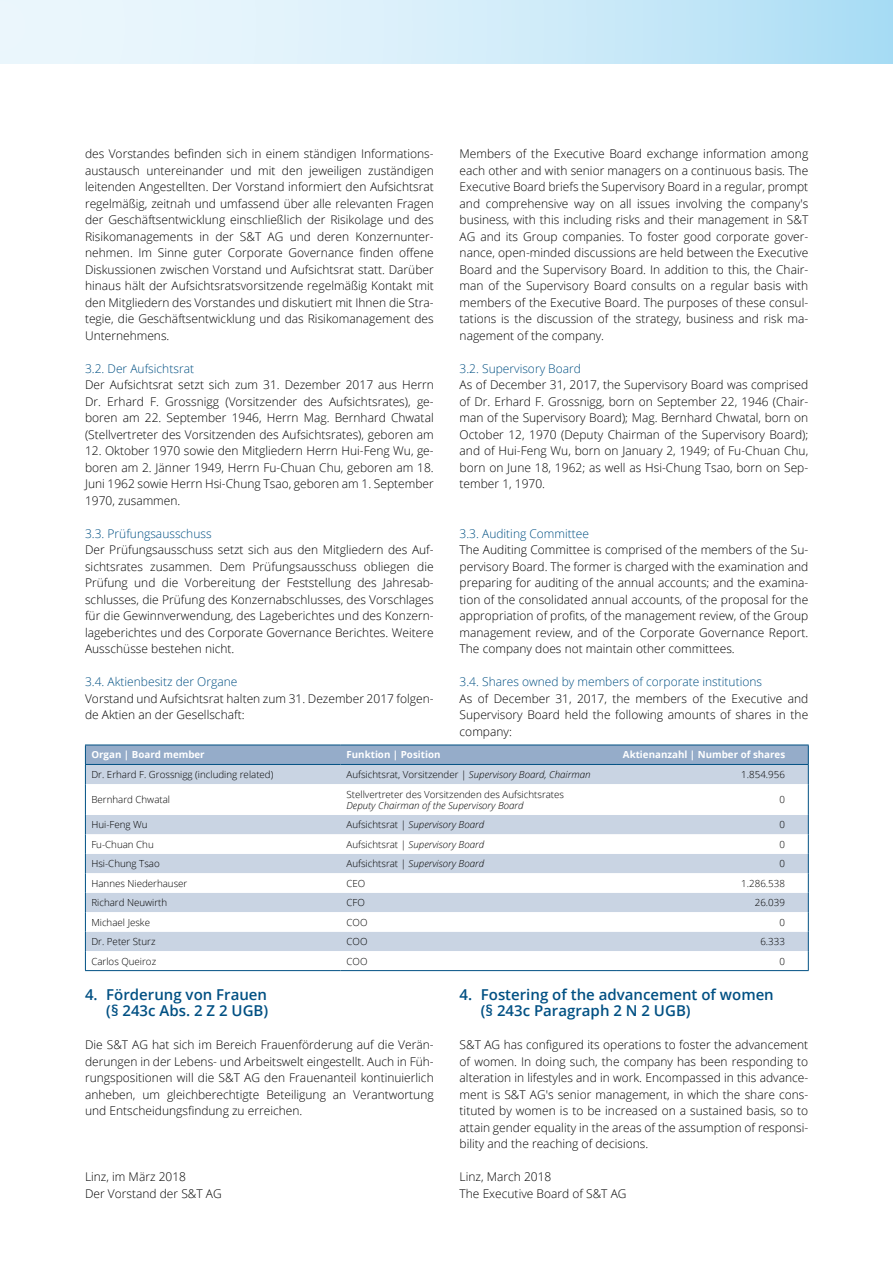
<style>
.page{position:relative;width:893px;height:1263px;background:#fff}
.page>*{position:absolute;margin:0;border:0;box-sizing:border-box;transform-origin:0 0}
.t1{font:600 15px/16.5px "Open Sans";color:#005083;text-align:right}
.t2{font:300 12px/16.5px "Open Sans";color:#000;text-align:justify}
.t3{font:300 12px "Open Sans";color:#005083}
.t4{font:300 9.75px "Open Sans";color:#000}
.t5{font:italic 300 9.75px "Open Sans";color:#000}
.t6{font:700 9.75px "Open Sans";color:#fff}
.s1{font-style:italic}
.s2{font-style:normal}
</style>
<div class="page">
<div style="left:0;top:0;width:893px;height:64px;background:linear-gradient(to right,#f5fafe,#b0dff5)"></div>
<svg style="left:86px;top:784px;width:722px;height:186px"></svg>
<hr style="left:85px;top:784px;width:1px;height:31px;background:#005083">
<hr style="left:808px;top:784px;width:1px;height:31px;background:#005083">
<svg style="left:85px;top:815px;width:1px;height:155px"></svg>
<svg style="left:808px;top:815px;width:1px;height:155px"></svg>
<hr style="left:85px;top:970px;width:256px;height:1px;background:#005083">
<hr style="left:341px;top:970px;width:276px;height:1px;background:#005083">
<hr style="left:617px;top:970px;width:192px;height:1px;background:#005083">
<svg style="left:85px;top:745px;width:724px;height:39px;background:#acbed4"></svg>
<hr style="left:85px;top:764px;width:256px;height:1px;background:#005083">
<hr style="left:341px;top:764px;width:276px;height:1px;background:#005083">
<hr style="left:617px;top:764px;width:192px;height:1px;background:#005083">
<p class="t2" style="left:85px;top:145px;width:350px">des Vorstandes befinden sich in einem ständigen Informations&shy;austausch untereinander und mit den jeweiligen zuständigen leitenden Angestellten. Der Vorstand informiert den Aufsichtsrat regelmäßig, zeitnah und umfassend über alle relevanten Fragen der Geschäftsentwicklung einschließlich der Risikolage und des Risikomanagements in der S&amp;T AG und deren Konzernunter&shy;nehmen. Im Sinne guter Corporate Governance finden offene Diskussionen zwischen Vorstand und Aufsichtsrat statt. Darüber hinaus hält der Aufsichtsratsvorsitzende regelmäßig Kontakt mit den Mitgliedern des Vorstandes und diskutiert mit Ihnen die Stra&shy;tegie, die Geschäftsentwicklung und das Risikomanagement des Unternehmens.</p>
<p class="t3" style="left:85px;top:360px;width:111px">3.2. Der Aufsichtsrat</p>
<p class="t2" style="left:85px;top:376px;width:350px">Der Aufsichtsrat setzt sich zum 31. Dezember 2017 aus Herrn Dr. Erhard F. Grossnigg (Vorsitzender des Aufsichtsrates), ge&shy;boren am 22. September 1946, Herrn Mag. Bernhard Chwatal (Stellvertreter des Vorsitzenden des Aufsichtsrates), geboren am</p>
<p class="t2" style="left:85px;top:442px;width:350px">12. Oktober 1970 sowie den Mitgliedern Herrn Hui-Feng Wu, ge&shy;boren am 2. Jänner 1949, Herrn Fu-Chuan Chu, geboren am 18.<br>Juni 1962 sowie Herrn Hsi-Chung Tsao, geboren am 1. September 1970, zusammen.</p>
<p class="t3" style="left:85px;top:525px;width:128px">3.3. Prüfungsausschuss</p>
<p class="t2" style="left:85px;top:541px;width:350px">Der Prüfungsausschuss setzt sich aus den Mitgliedern des Auf&shy;sichtsrates zusammen. Dem Prüfungsausschuss obliegen die Prüfung und die Vorbereitung der Feststellung des Jahresab&shy;schlusses, die Prüfung des Konzernabschlusses, des Vorschlages für die Gewinnverwendung, des Lageberichtes und des Konzern&shy;lageberichtes und des Corporate Governance Berichtes. Weitere Ausschüsse bestehen nicht.</p>
<p class="t3" style="left:85px;top:673px;width:154px">3.4. Aktienbesitz der Organe</p>
<p class="t2" style="left:85px;top:690px;width:350px">Vorstand und Aufsichtsrat halten zum 31. Dezember 2017 folgen&shy;de Aktien an der Gesellschaft:</p>
<p class="t2" style="left:460px;top:145px;width:350px">Members of the Executive Board exchange information among each other and with senior managers on a continuous basis. The Executive Board briefs the Supervisory Board in a regular, prompt and comprehensive way on all issues involving the company's business, with this including risks and their management in S&amp;T AG and its Group companies. To foster good corporate gover&shy;nance, open-minded discussions are held between the Executive Board and the Supervisory Board. In addition to this, the Chair&shy;man of the Supervisory Board consults on a regular basis with members of the Executive Board. The purposes of these consul&shy;tations is the discussion of the strategy, business and risk ma&shy;nagement of the company.</p>
<p class="t3" style="left:460px;top:360px;width:123px">3.2. Supervisory Board</p>
<p class="t2" style="left:460px;top:376px;width:350px">As of December 31, 2017, the Supervisory Board was comprised of Dr. Erhard F. Grossnigg, born on September 22, 1946 (Chair&shy;man of the Supervisory Board); Mag. Bernhard Chwatal, born on October 12, 1970 (Deputy Chairman of the Supervisory Board); and of Hui-Feng Wu, born on January 2, 1949; of Fu-Chuan Chu, born on June 18, 1962; as well as Hsi-Chung Tsao, born on Sep&shy;tember 1, 1970.</p>
<p class="t3" style="left:460px;top:525px;width:131px">3.3. Auditing Committee</p>
<p class="t2" style="left:460px;top:541px;width:350px">The Auditing Committee is comprised of the members of the Su&shy;pervisory Board. The former is charged with the examination and preparing for auditing of the annual accounts; and the examina&shy;tion of the consolidated annual accounts, of the proposal for the appropriation of profits, of the management review, of the Group management review, and of the Corporate Governance Report.<br>The company does not maintain other committees.</p>
<p class="t3" style="left:460px;top:673px;width:304px">3.4. Shares owned by members of corporate institutions</p>
<p class="t2" style="left:460px;top:690px;width:350px">As of December 31, 2017, the members of the Executive and Supervisory Board held the following amounts of shares in the company:</p>
<p class="t6" style="left:91px;top:748px;width:115px">Organ | Board member</p>
<p class="t6" style="left:347px;top:748px;width:95px">Funktion | Position</p>
<p class="t6" style="left:623px;top:748px;width:164px">Aktienanzahl | Number of shares</p>
<p class="t4" style="left:91px;top:768px;width:184px">Dr. Erhard F. Grossnigg (including related)</p>
<p class="t4" style="left:347px;top:768px;width:245px">Aufsichtsrat, Vorsitzender | <span class="s1">Supervisory Board, Chairman</span></p>
<p class="t4" style="left:741px;top:768px;width:45px">1.854.956</p>
<p class="t4" style="left:91px;top:793px;width:80px">Bernhard Chwatal</p>
<p class="t4" style="left:347px;top:787px;width:219px">Stellvertreter des Vorsitzenden des Aufsichtsrates</p>
<p class="t5" style="left:347px;top:799px;width:179px">Deputy Chairman of the Supervisory Board</p>
<p class="t4" style="left:779px;top:793px;width:7px">0</p>
<p class="t4" style="left:91px;top:818px;width:58px">Hui-Feng Wu</p>
<p class="t5" style="left:347px;top:818px;width:139px"><span class="s2">Aufsichtsrat |</span> Supervisory Board</p>
<p class="t4" style="left:779px;top:818px;width:7px">0</p>
<p class="t4" style="left:91px;top:838px;width:64px">Fu-Chuan Chu</p>
<p class="t5" style="left:347px;top:837px;width:139px"><span class="s2">Aufsichtsrat |</span> Supervisory Board</p>
<p class="t4" style="left:779px;top:838px;width:7px">0</p>
<p class="t4" style="left:91px;top:857px;width:70px">Hsi-Chung Tsao</p>
<p class="t5" style="left:347px;top:857px;width:139px"><span class="s2">Aufsichtsrat |</span> Supervisory Board</p>
<p class="t4" style="left:779px;top:857px;width:7px">0</p>
<p class="t4" style="left:91px;top:876px;width:98px">Hannes Niederhauser</p>
<p class="t4" style="left:347px;top:876px;width:20px">CEO</p>
<p class="t4" style="left:741px;top:876px;width:45px">1.286.538</p>
<p class="t4" style="left:91px;top:896px;width:77px">Richard Neuwirth</p>
<p class="t4" style="left:347px;top:896px;width:20px">CFO</p>
<p class="t4" style="left:755px;top:896px;width:32px">26.039</p>
<p class="t4" style="left:91px;top:915px;width:60px">Michael Jeske</p>
<p class="t4" style="left:347px;top:915px;width:22px">COO</p>
<p class="t4" style="left:779px;top:915px;width:7px">0</p>
<p class="t4" style="left:91px;top:935px;width:66px">Dr. Peter Sturz</p>
<p class="t4" style="left:347px;top:935px;width:22px">COO</p>
<p class="t4" style="left:760px;top:935px;width:26px">6.333</p>
<p class="t4" style="left:91px;top:954px;width:66px">Carlos Queiroz</p>
<p class="t4" style="left:347px;top:954px;width:22px">COO</p>
<p class="t4" style="left:779px;top:954px;width:7px">0</p>
<p class="t1" style="left:85px;top:985px;width:185px">4. Förderung von Frauen (§ 243c Abs. 2 Z 2 UGB)</p>
<p class="t2" style="left:85px;top:1036px;width:350px">Die S&amp;T AG hat sich im Bereich Frauenförderung auf die Verän&shy;derungen in der Lebens- und Arbeitswelt eingestellt. Auch in Füh&shy;rungspositionen will die S&amp;T AG den Frauenanteil kontinuierlich anheben, um gleichberechtigte Beteiligung an Verantwortung und Entscheidungsfindung zu erreichen.</p>
<p class="t2" style="left:85px;top:1168px;width:138px">Linz, im März 2018<br>Der Vorstand der S&amp;T AG</p>
<p class="t1" style="left:481px;top:985px;width:294px;text-align:left;text-indent:-21px">4. Fostering of the advancement of women (§ 243c Paragraph 2 N 2 UGB)</p>
<p class="t2" style="left:460px;top:1036px;width:350px">S&amp;T AG has configured its operations to foster the advancement of women. In doing such, the company has been responding to alteration in lifestyles and in work. Encompassed in this advance&shy;ment is S&amp;T AG's senior management, in which the share cons&shy;tituted by women is to be increased on a sustained basis, so to attain gender equality in the areas of the assumption of responsi&shy;bility and the reaching of decisions.</p>
<p class="t2" style="left:460px;top:1168px;width:168px">Linz, March 2018<br>The Executive Board of S&amp;T AG</p>
</div>
